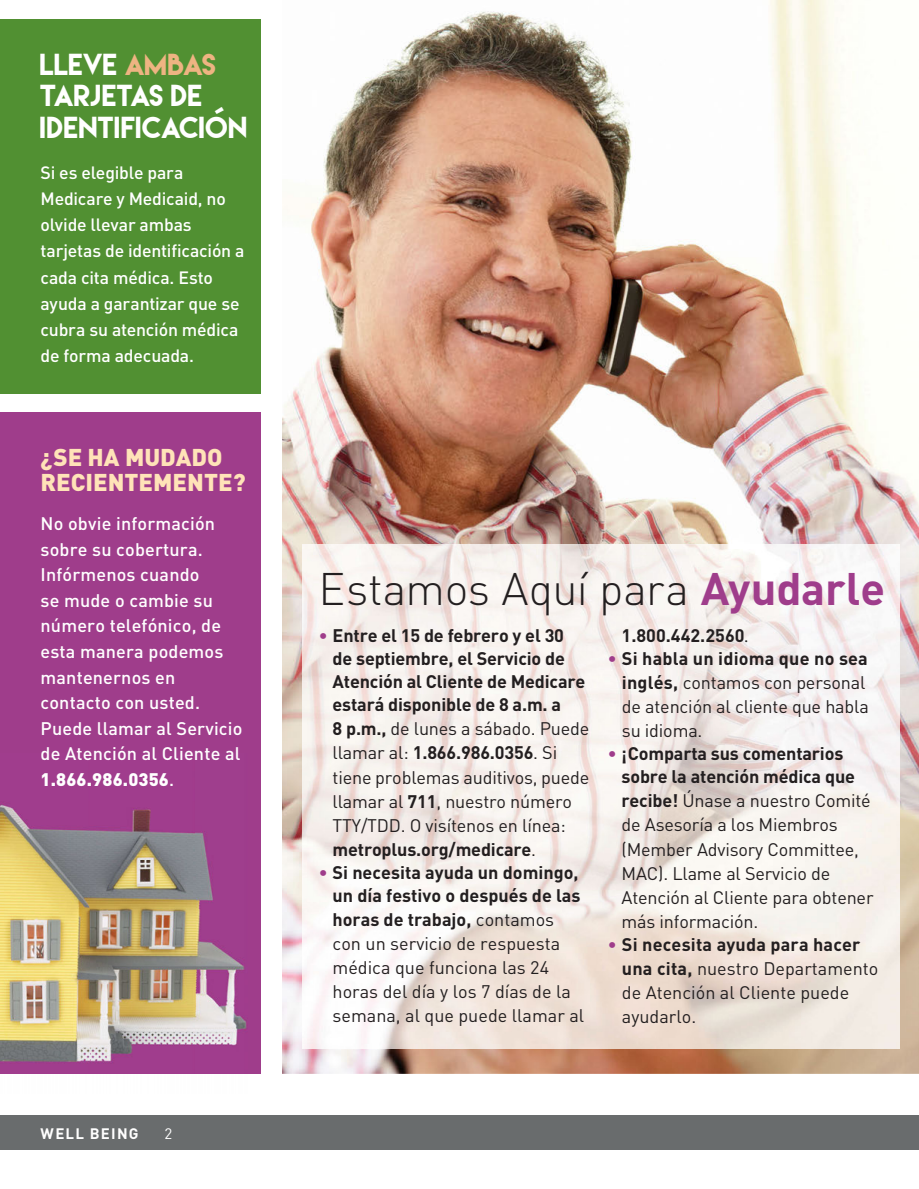
<style>
.page{position:relative;width:919px;height:1189px;background:#fff}
.page>*{position:absolute;margin:0;border:0;box-sizing:border-box;transform-origin:0 0}
.t1{font:300 45px "DIN";letter-spacing:-.005em;color:#231f20}
.t2{font:39px "The Sans Bold Caps";color:#fff}
.t3{font:27px/31.5px "Lemon Milk";letter-spacing:-.01em;color:#fff}
.t4{font:900 24px/25.5px "DIN";color:#ffe3b8}
.t5{font:18px/23.9px "DIN";letter-spacing:-.01em;color:#231f20}
.t6{font:700 18px/23.7px "DIN";letter-spacing:-.01em;color:#231f20}
.t7{font:500 18px/25.5px "DIN";letter-spacing:.01em;color:#fff}
.t8{font:500 17.7px/26.2px "DIN";letter-spacing:-.01em;color:#fff}
.t9{font:700 15px "DIN";letter-spacing:.08em;color:#fff}
.t10{font:15px "DIN";color:#fff}
.s1{color:#eeb482}
.s2{font-weight:900}
.s3{font-weight:700;color:#9f3d8b}
.s4{font-weight:400;color:#9f3d8b}
.s5{font-weight:400}
.s6{color:#9f3d8b}
.s7{font-weight:700}
.s8{font-family:"Hypatia Sans Pro";font-weight:400}
</style>
<div class="page">
<img style="left:282px;top:0;width:636px;height:1073px">
<div style="left:0;top:20px;width:261px;height:374px;background:#519032"></div>
<div style="left:0;top:412px;width:261px;height:661px;background:#9f3d8b"></div>
<img style="left:302px;top:544px;width:596px;height:504px">
<img style="left:0;top:803px;width:248px;height:271px">
<div style="left:0;top:1114px;width:918px;height:35px;background:#696c6d"></div>
<h3 class="t3" style="left:40px;top:48px;width:209px">LLEVE <span class="s1">AMBAS<br></span>TARJETAS DE<br>IDENTIFICACION</h3>
<p class="t8" style="left:41px;top:158px;width:205px">Si es elegible para<br>Medicare y Medicaid, no olvide llevar ambas tarjetas de identificación a cada cita médica. Esto ayuda a garantizar que se cubra su atención médica de forma adecuada.</p>
<h2 class="t2" style="left:211px;top:91px;width:17px">´</h2>
<h3 class="t4" style="left:41px;top:443px;width:206px">¿SE HA MUDADO<br>RECIENTEMENTE?</h3>
<p class="t7" style="left:41px;top:510px;width:203px">No obvie información sobre su cobertura.<br>Infórmenos cuando<br>se mude o cambie su número telefónico, de esta manera podemos mantenernos en contacto con usted.<br>Puede llamar al Servicio de Atención al Cliente al<br><span class="s2">1.866.986.0356</span>.</p>
<p class="t9" style="left:41px;top:1123px;width:100px">WELL BEING</p>
<p class="t10" style="left:164px;top:1123px;width:9px">2</p>
<h1 class="t1" style="left:318px;top:561px;width:567px">Estamos Aquí para <span class="s3">Ayudarle</span></h1>
<p class="t6" style="left:332px;top:622px;width:258px;text-indent:-14px"><span class="s4">•</span> Entre el 15 de febrero y el 30<br>de septiembre, el Servicio de<br>Atención al Cliente de Medicare estará disponible de 8 a.m. a<br>8 p.m., <span class="s5">de lunes a sábado. Puede llamar al:</span> 1.866.986.0356<span class="s5">. Si tiene problemas auditivos, puede llamar al</span> 711<span class="s5">, nuestro número<br>TTY/TDD. O visítenos en línea: </span>metroplus.org/medicare<span class="s5">.</span></p>
<p class="t5" style="left:332px;top:859px;width:253px;text-indent:-14px"><span class="s6">•</span> <span class="s7">Si necesita ayuda un domingo, un día festivo o después de las horas de trabajo,</span> contamos con un servicio de respuesta médica que funciona las 24 horas del día y los 7 días de la semana, al que puede llamar al</p>
<p class="t6" style="left:621px;top:622px;width:128px">1.800.442.2560<span class="s8">.</span></p>
<p class="t5" style="left:621px;top:645px;width:248px;text-indent:-14px"><span class="s6">•</span> <span class="s7">Si habla un idioma que no sea inglés,</span> contamos con personal de atención al cliente que habla su idioma.</p>
<p class="t5" style="left:621px;top:741px;width:253px;text-indent:-14px"><span class="s6">•</span> <span class="s7">¡Comparta sus comentarios sobre la atención médica que recibe!</span> Únase a nuestro Comité de Asesoría a los Miembros (Member Advisory Committee,<br>MAC). Llame al Servicio de<br>Atención al Cliente para obtener más información.</p>
<p class="t5" style="left:621px;top:931px;width:258px;text-indent:-14px"><span class="s6">•</span> <span class="s7">Si necesita ayuda para hacer una cita,</span> nuestro Departamento de Atención al Cliente puede ayudarlo.</p>
</div>
